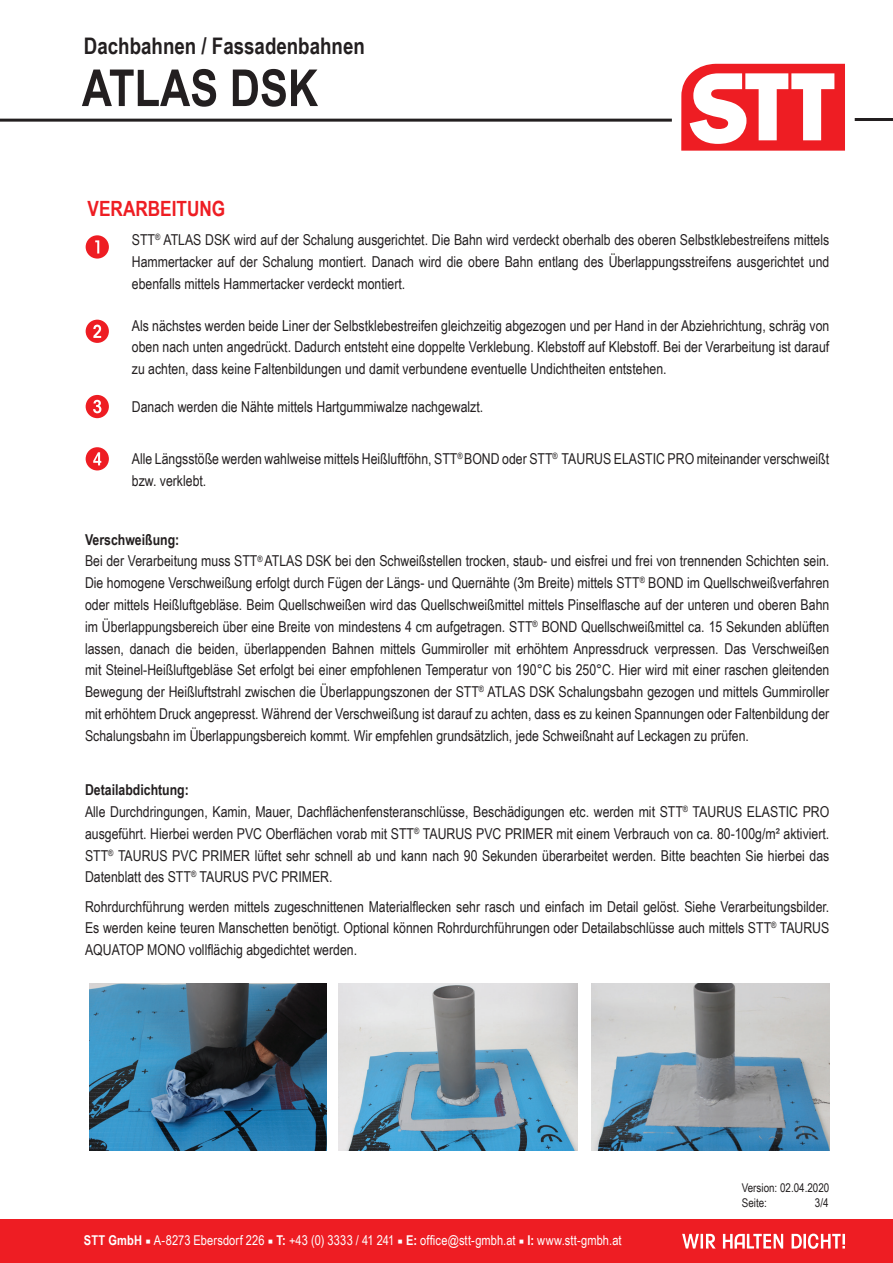
<style>
.page{position:relative;width:893px;height:1263px;background:#fff}
.page>*{position:absolute;margin:0;border:0;box-sizing:border-box;transform-origin:0 0}
.t1{font:700 51px "Arial Narrow";color:#231f20}
.t2{font:700 22.8px "Arial Narrow";color:#231f20}
.t3{font:700 21px "Arial Narrow";color:#ee1d23}
.t4{font:15px/21.8px "Arial Narrow";color:#231f20}
.t5{font:13.5px "Arial Narrow";letter-spacing:.01em;color:#fff}
.t6{font:12px/15px "Arial Narrow";color:#231f20}
.s1{font-weight:700}
.s2{font-family:"Minion Pro"}
</style>
<div class="page">
<hr style="left:0;top:119px;width:672px;height:3px;background:#231f20">
<hr style="left:855px;top:118px;width:38px;height:3px;background:#231f20">
<div style="left:86px;top:235px;width:23px;height:24px;background:#ee1d23;border-radius:50%"></div>
<svg style="left:95px;top:240px;width:4px;height:13px"></svg>
<div style="left:86px;top:320px;width:23px;height:23px;background:#ee1d23;border-radius:50%"></div>
<svg style="left:93px;top:325px;width:8px;height:13px"></svg>
<div style="left:86px;top:395px;width:23px;height:23px;background:#ee1d23;border-radius:50%"></div>
<svg style="left:93px;top:400px;width:8px;height:13px"></svg>
<div style="left:86px;top:447px;width:23px;height:23px;background:#ee1d23;border-radius:50%"></div>
<svg style="left:93px;top:452px;width:8px;height:13px"></svg>
<img style="left:89px;top:983px;width:237px;height:168px">
<img style="left:339px;top:983px;width:238px;height:168px">
<img style="left:591px;top:983px;width:238px;height:168px">
<div style="left:0;top:1219px;width:893px;height:44px;background:#ee1d23"></div>
<svg style="left:682px;top:1233px;width:163px;height:16px"></svg>
<svg style="left:681px;top:64px;width:164px;height:87px"></svg>
<h2 class="t2" style="left:84px;top:29px;width:282px">Dachbahnen / Fassadenbahnen</h2>
<h1 class="t1" style="left:82px;top:49px;width:238px">ATLAS DSK</h1>
<h3 class="t3" style="left:88px;top:193px;width:139px">VERARBEITUNG</h3>
<p class="t4" style="left:132px;top:229px;width:48px">STT<sup>®</sup> Atlas</p>
<p class="t4" style="left:132px;top:229px;width:699px;text-align:justify;text-indent:73px">DSK wird auf der Schalung ausgerichtet. Die Bahn wird verdeckt oberhalb des oberen Selbstklebestreifens mittels Hammertacker auf der Schalung montiert. Danach wird die obere Bahn entlang des Überlappungsstreifens ausgerichtet und ebenfalls mittels Hammertacker verdeckt montiert.</p>
<p class="t4" style="left:132px;top:314px;width:699px;text-align:justify">Als nächstes werden beide Liner der Selbstklebestreifen gleichzeitig abgezogen und per Hand in der Abziehrichtung, schräg von oben nach unten angedrückt. Dadurch entsteht eine doppelte Verklebung. Klebstoff auf Klebstoff. Bei der Verarbeitung ist darauf zu achten, dass keine Faltenbildungen und damit verbundene eventuelle Undichtheiten entstehen.</p>
<p class="t4" style="left:132px;top:395px;width:353px">Danach werden die Nähte mittels Hartgummiwalze nachgewalzt.</p>
<p class="t4" style="left:132px;top:447px;width:351px">Alle Längsstöße werden wahlweise mittels Heißluftföhn, STT<sup>®</sup> Bond</p>
<p class="t4" style="left:502px;top:447px;width:76px">oder STT<sup>®</sup> Taurus</p>
<p class="t4" style="left:614px;top:447px;width:17px">Elastic</p>
<p class="t4" style="left:668px;top:447px;width:163px">Pro miteinander verschweißt</p>
<p class="t4" style="left:132px;top:469px;width:76px">bzw. verklebt.</p>
<p class="t4" style="left:85px;top:528px;width:746px"><span class="s1">Verschweißung:<br></span>Bei der Verarbeitung muss STT<sup>®</sup> ATLAS DSK bei den Schweißstellen trocken, staub- und eisfrei und frei von trennenden Schichten sein.<br>Die homogene Verschweißung erfolgt durch Fügen der Längs- und Quernähte (3m Breite) mittels STT<sup>®</sup> BOND im Quellschweißverfahren oder mittels Heißluftgebläse. Beim Quellschweißen wird das Quellschweißmittel mittels Pinselflasche auf der unteren und oberen Bahn im Überlappungsbereich über eine Breite von mindestens 4 cm aufgetragen. STT<sup>®</sup> BOND Quellschweißmittel ca. 15 Sekunden ablüften lassen, danach die beiden, überlappenden Bahnen mittels Gummiroller mit erhöhtem Anpressdruck verpressen. Das Verschweißen mit Steinel-Heißluftgebläse Set erfolgt bei einer empfohlenen Temperatur von 190°C bis 250°C. Hier wird mit einer raschen gleitenden Bewegung der Heißluftstrahl zwischen die Überlappungszonen der STT<sup>®</sup> ATLAS DSK Schalungsbahn gezogen und mittels Gummiroller mit erhöhtem Druck angepresst. Während der Verschweißung ist darauf zu achten, dass es zu keinen Spannungen oder Faltenbildung der Schalungsbahn im Überlappungsbereich kommt. Wir empfehlen grundsätzlich, jede Schweißnaht auf Leckagen zu prüfen.</p>
<p class="t4" style="left:85px;top:779px;width:624px"><span class="s1">Detailabdichtung:<br></span>Alle Durchdringungen, Kamin, Mauer, Dachflächenfensteranschlüsse, Beschädigungen etc. werden mit STT<sup>®</sup> Taurus</p>
<p class="t4" style="left:747px;top:800px;width:17px">Elastic</p>
<p class="t4" style="left:803px;top:800px;width:18px">Pro</p>
<p class="t4" style="left:85px;top:822px;width:354px">ausgeführt. Hierbei werden PVC Oberflächen vorab mit STT<sup>®</sup> Taurus</p>
<p class="t4" style="left:476px;top:822px;width:46px">PVC Primer</p>
<p class="t4" style="left:557px;top:822px;width:274px">mit einem Verbrauch von ca. 80-100g/m² aktiviert.</p>
<p class="t4" style="left:85px;top:844px;width:50px">STT<sup>®</sup> Taurus</p>
<p class="t4" style="left:172px;top:844px;width:47px">PVC Primer</p>
<p class="t4" style="left:255px;top:844px;width:576px">lüftet sehr schnell ab und kann nach 90 Sekunden überarbeitet werden. Bitte beachten Sie hierbei das</p>
<p class="t4" style="left:85px;top:866px;width:131px">Datenblatt des STT<sup>®</sup> Taurus</p>
<p class="t4" style="left:253px;top:866px;width:46px">PVC Primer</p>
<p class="t4" style="left:85px;top:862px;width:746px;line-height:29.2px;text-indent:244px">.<br>Rohrdurchführung werden mittels zugeschnittenen Materialflecken sehr rasch und einfach im Detail gelöst. Siehe Verarbeitungsbilder.</p>
<p class="t4" style="left:85px;top:917px;width:746px">Es werden keine teuren Manschetten benötigt. Optional können Rohrdurchführungen oder Detailabschlüsse auch mittels STT<sup>®</sup> TAURUS<br>AQUATOP MONO vollflächig abgedichtet werden.</p>
<p class="t5" style="left:84px;top:1230px;width:539px"><span class="s1">Stt GmbH</span> <span class="s2">■</span> A-8273 Ebersdorf 226 <span class="s2">■</span> <span class="s1">T:</span> +43 (0) 3333 / 41 241 <span class="s2">■</span> <span class="s1">E:</span> office@stt-gmbh.at <span class="s2">■</span> <span class="s1">I:</span> www.stt-gmbh.at</p>
<p class="t6" style="left:742px;top:1180px;width:89px">Version: 02.04.2020<br>Seite:</p>
<p class="t6" style="left:815px;top:1195px;width:15px">3/4</p>
</div>
